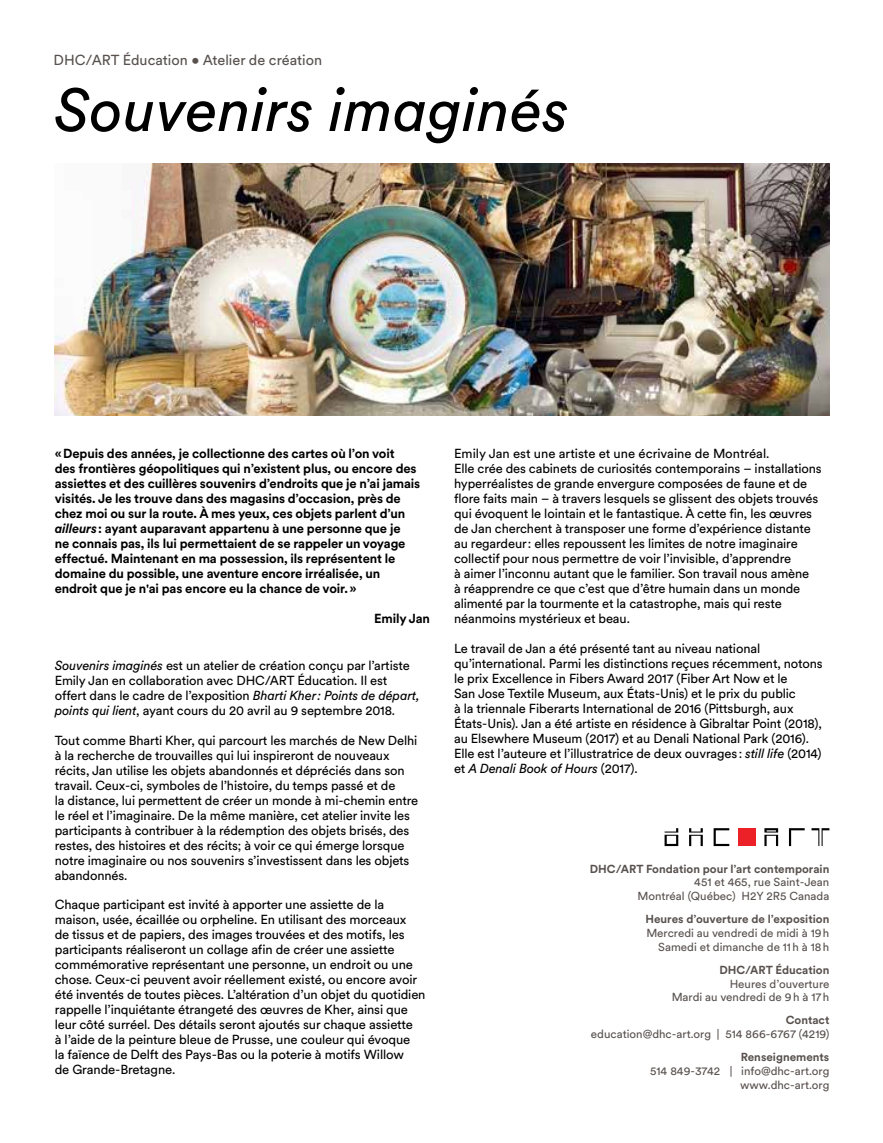
<style>
.page{position:relative;width:883px;height:1143px;background:#fff}
.page>*{position:absolute;margin:0;border:0;box-sizing:border-box;transform-origin:0 0}
.t1{font:italic 60px "Circular Phi";color:#000}
.t2{font:14.4px "Circular Phi";color:#58514e}
.t3{font:13px/15px "Circular Phi";letter-spacing:-.01em;color:#000}
.t4{font:700 13px/15px "Circular Phi";letter-spacing:-.01em;color:#000}
.t5{font:11.6px/13.8px "Circular Phi";color:#58514e;text-align:right}
.t6{font:700 11.6px "Circular Phi";color:#58514e}
.s1{font-style:italic}
</style>
<div class="page">
<svg style="left:689px;top:828px;width:13px;height:17px"></svg>
<svg style="left:664px;top:828px;width:14px;height:17px"></svg>
<svg style="left:713px;top:828px;width:16px;height:17px"></svg>
<svg style="left:811px;top:828px;width:18px;height:17px"></svg>
<svg style="left:789px;top:828px;width:15px;height:17px"></svg>
<svg style="left:764px;top:828px;width:14px;height:17px"></svg>
<div style="left:738px;top:827px;width:17px;height:18px;background:#ec2127"></div>
<img style="left:55px;top:164px;width:774px;height:251px">
<p class="t2" style="left:54px;top:50px;width:270px">DHC/ART Éducation • Atelier de création</p>
<h1 class="t1" style="left:54px;top:70px;width:516px">Souvenirs imaginés</h1>
<p class="t4" style="left:55px;top:445px;width:367px">«Depuis des années, je collectionne des cartes où l’on voit<br>des frontières géopolitiques qui n’existent plus, ou encore des assiettes et des cuillères souvenirs d’endroits que je n’ai jamais visités. Je les trouve dans des magasins d’occasion, près de chez moi ou sur la route. À mes yeux, ces objets parlent d’un <span class="s1">ailleurs</span>: ayant auparavant appartenu à une personne que je<br>ne connais pas, ils lui permettaient de se rappeler un voyage effectué. Maintenant en ma possession, ils représentent le domaine du possible, une aventure encore irréalisée, un endroit que je n'ai pas encore eu la chance de voir.»</p>
<p class="t4" style="left:374px;top:610px;width:57px">Emily Jan</p>
<p class="t3" style="left:55px;top:657px;width:366px"><span class="s1">Souvenirs imaginés</span> est un atelier de création conçu par l’artiste Emily Jan en collaboration avec DHC/ART Éducation. Il est offert dans le cadre de l’exposition <span class="s1">Bharti Kher: Points de départ, points qui lient</span>, ayant cours du 20 avril au 9 septembre 2018.</p>
<p class="t3" style="left:55px;top:731px;width:365px">Tout comme Bharti Kher, qui parcourt les marchés de New Delhi à la recherche de trouvailles qui lui inspireront de nouveaux récits, Jan utilise les objets abandonnés et dépréciés dans son travail. Ceux-ci, symboles de l’histoire, du temps passé et de<br>la distance, lui permettent de créer un monde à mi-chemin entre le réel et l’imaginaire. De la même manière, cet atelier invite les participants à contribuer à la rédemption des objets brisés, des restes, des histoires et des récits; à voir ce qui émerge lorsque notre imaginaire ou nos souvenirs s’investissent dans les objets abandonnés.</p>
<p class="t3" style="left:55px;top:896px;width:372px">Chaque participant est invité à apporter une assiette de la maison, usée, écaillée ou orpheline. En utilisant des morceaux<br>de tissus et de papiers, des images trouvées et des motifs, les participants réaliseront un collage afin de créer une assiette commémorative représentant une personne, un endroit ou une chose. Ceux-ci peuvent avoir réellement existé, ou encore avoir été inventés de toutes pièces. L’altération d’un objet du quotidien rappelle l’inquiétante étrangeté des œuvres de Kher, ainsi que leur côté surréel. Des détails seront ajoutés sur chaque assiette<br>à l’aide de la peinture bleue de Prusse, une couleur qui évoque<br>la faïence de Delft des Pays-Bas ou la poterie à motifs Willow<br>de Grande-Bretagne.</p>
<p class="t3" style="left:454px;top:445px;width:369px">Emily Jan est une artiste et une écrivaine de Montréal.<br>Elle crée des cabinets de curiosités contemporains – installations hyperréalistes de grande envergure composées de faune et de flore faits main – à travers lesquels se glissent des objets trouvés qui évoquent le lointain et le fantastique. À cette fin, les œuvres de Jan cherchent à transposer une forme d’expérience distante au regardeur: elles repoussent les limites de notre imaginaire collectif pour nous permettre de voir l’invisible, d’apprendre<br>à aimer l’inconnu autant que le familier. Son travail nous amène<br>à réapprendre ce que c’est que d’être humain dans un monde alimenté par la tourmente et la catastrophe, mais qui reste néanmoins mystérieux et beau.</p>
<p class="t3" style="left:454px;top:640px;width:370px">Le travail de Jan a été présenté tant au niveau national qu’international. Parmi les distinctions reçues récemment, notons le prix Excellence in Fibers Award 2017 (Fiber Art Now et le<br>San Jose Textile Museum, aux États-Unis) et le prix du public<br>à la triennale Fiberarts International de 2016 (Pittsburgh, aux États-Unis). Jan a été artiste en résidence à Gibraltar Point (2018), au Elsewhere Museum (2017) et au Denali National Park (2016).<br>Elle est l’auteure et l’illustratrice de deux ouvrages: <span class="s1">still life</span> (2014) et <span class="s1">A Denali Book of Hours</span> (2017).</p>
<p class="t6" style="left:589px;top:860px;width:241px">DHC/ART Fondation pour l’art contemporain</p>
<p class="t5" style="left:637px;top:874px;width:193px">451 et 465, rue Saint-Jean<br>Montréal (Québec) H2Y 2R5 Canada</p>
<p class="t6" style="left:645px;top:910px;width:185px">Heures d’ouverture de l’exposition</p>
<p class="t5" style="left:646px;top:925px;width:184px">Mercredi au vendredi de midi à 19h<br>Samedi et dimanche de 11h à 18h</p>
<p class="t6" style="left:719px;top:961px;width:112px">DHC/ART Éducation</p>
<p class="t5" style="left:671px;top:975px;width:159px">Heures d’ouverture<br>Mardi au vendredi de 9h à 17h</p>
<p class="t6" style="left:785px;top:1011px;width:45px">Contact</p>
<p class="t5" style="left:591px;top:1026px;width:240px">education@dhc-art.org | 514 866-6767 (4219)</p>
<p class="t6" style="left:740px;top:1048px;width:90px">Renseignements</p>
<p class="t5" style="left:650px;top:1063px;width:181px">514 849-3742 | info@dhc-art.org www.dhc-art.org</p>
</div>
